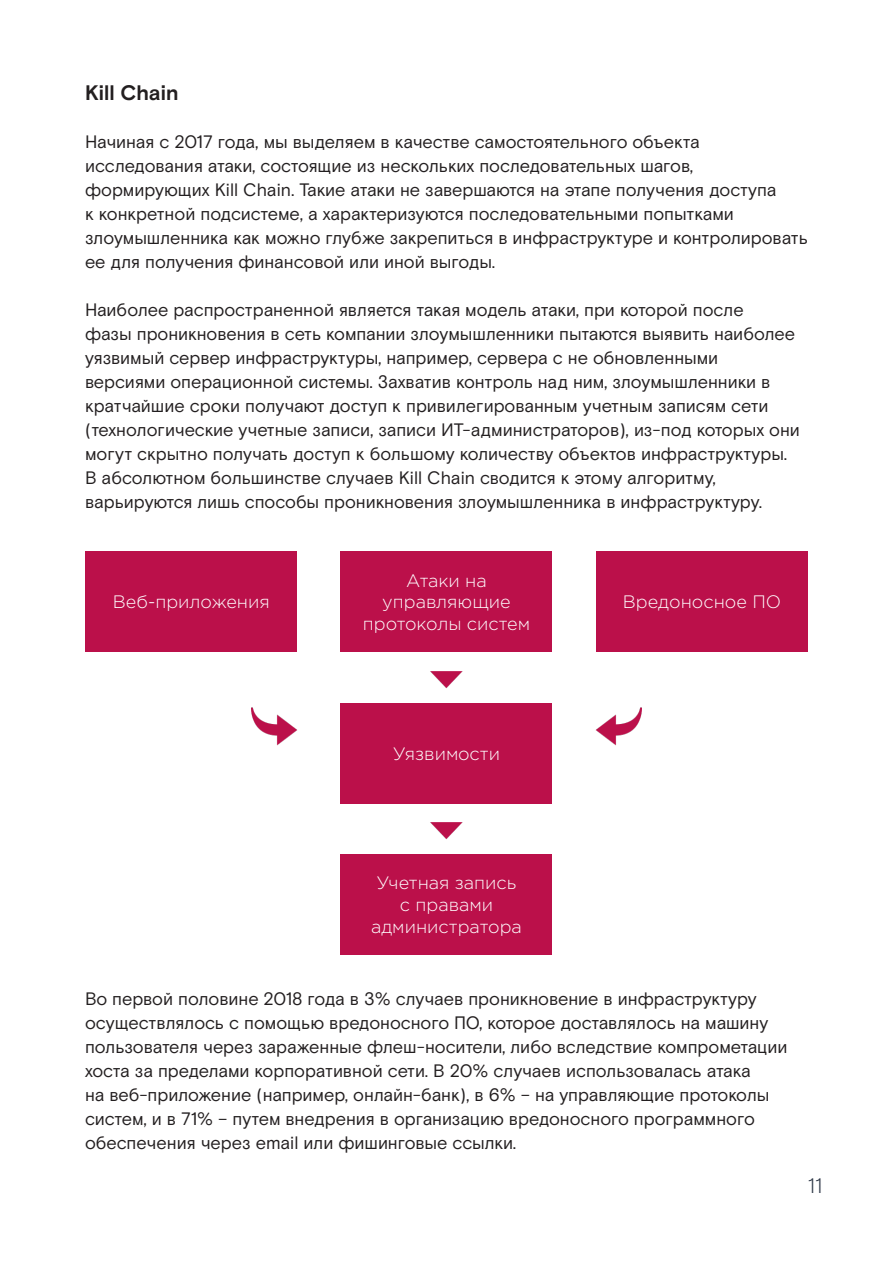
<style>
.page{position:relative;width:893px;height:1263px;background:#fff}
.page>*{position:absolute;margin:0;border:0;box-sizing:border-box;transform-origin:0 0}
.t1{font:700 21px "Basis Grotesque Pro";color:#231f20}
.t2{font:300 21px "Basis Grotesque Pro";color:#2f3948}
.t3{font:18px/24px "Basis Grotesque Pro";letter-spacing:-.005em;color:#231f20}
.t4{font:300 18px/21.6px "Gotham Pro";color:#fff;text-align:center}
</style>
<div class="page">
<div style="left:85px;top:551px;width:212px;height:101px;background:#bb104a"></div>
<div style="left:341px;top:551px;width:211px;height:101px;background:#bb104a"></div>
<div style="left:596px;top:551px;width:212px;height:101px;background:#bb104a"></div>
<div style="left:341px;top:702px;width:211px;height:101px;background:#bb104a"></div>
<div style="left:341px;top:854px;width:211px;height:101px;background:#bb104a"></div>
<img style="left:596px;top:707px;width:45px;height:39px">
<img style="left:251px;top:707px;width:46px;height:39px">
<img style="left:430px;top:671px;width:33px;height:18px">
<img style="left:430px;top:822px;width:33px;height:18px">
<p class="t1" style="left:85px;top:80px;width:95px">Kill Chain</p>
<p class="t3" style="left:85px;top:130px;width:724px">Начиная с 2017 года, мы выделяем в качестве самостоятельного объекта исследования атаки, состоящие из нескольких последовательных шагов, формирующих Kill Сhain. Такие атаки не завершаются на этапе получения доступа<br>к конкретной подсистеме, а характеризуются последовательными попытками злоумышленника как можно глубже закрепиться в инфраструктуре и контролировать ее для получения финансовой или иной выгоды.</p>
<p class="t3" style="left:85px;top:298px;width:716px">Наиболее распространенной является такая модель атаки, при которой после<br>фазы проникновения в сеть компании злоумышленники пытаются выявить наиболее уязвимый сервер инфраструктуры, например, сервера с не обновленными версиями операционной системы. Захватив контроль над ним, злоумышленники в кратчайшие сроки получают доступ к привилегированным учетным записям сети (технологические учетные записи, записи ИТ-администраторов), из-под которых они могут скрытно получать доступ к большому количеству объектов инфраструктуры.<br>В абсолютном большинстве случаев Kill Chain сводится к этому алгоритму, варьируются лишь способы проникновения злоумышленника в инфраструктуру.</p>
<p class="t4" style="left:113px;top:591px;width:158px">Веб-приложения</p>
<p class="t4" style="left:363px;top:570px;width:169px">Атаки на управляющие протоколы систем</p>
<p class="t4" style="left:393px;top:743px;width:109px">Уязвимости</p>
<p class="t4" style="left:371px;top:872px;width:152px">Учетная запись с правами администратора</p>
<p class="t4" style="left:623px;top:591px;width:160px">Вредоносное ПО</p>
<p class="t3" style="left:85px;top:987px;width:704px">Во первой половине 2018 года в 3% случаев проникновение в инфраструктуру осуществлялось с помощью вредоносного ПО, которое доставлялось на машину пользователя через зараженные флеш-носители, либо вследствие компрометации хоста за пределами корпоративной сети. В 20% случаев использовалась атака<br>на веб-приложение (например, онлайн-банк), в 6% – на управляющие протоколы систем, и в 71% – путем внедрения в организацию вредоносного программного обеспечения через email или фишинговые ссылки.</p>
<p class="t2" style="left:808px;top:1173px;width:16px">11</p>
</div>
